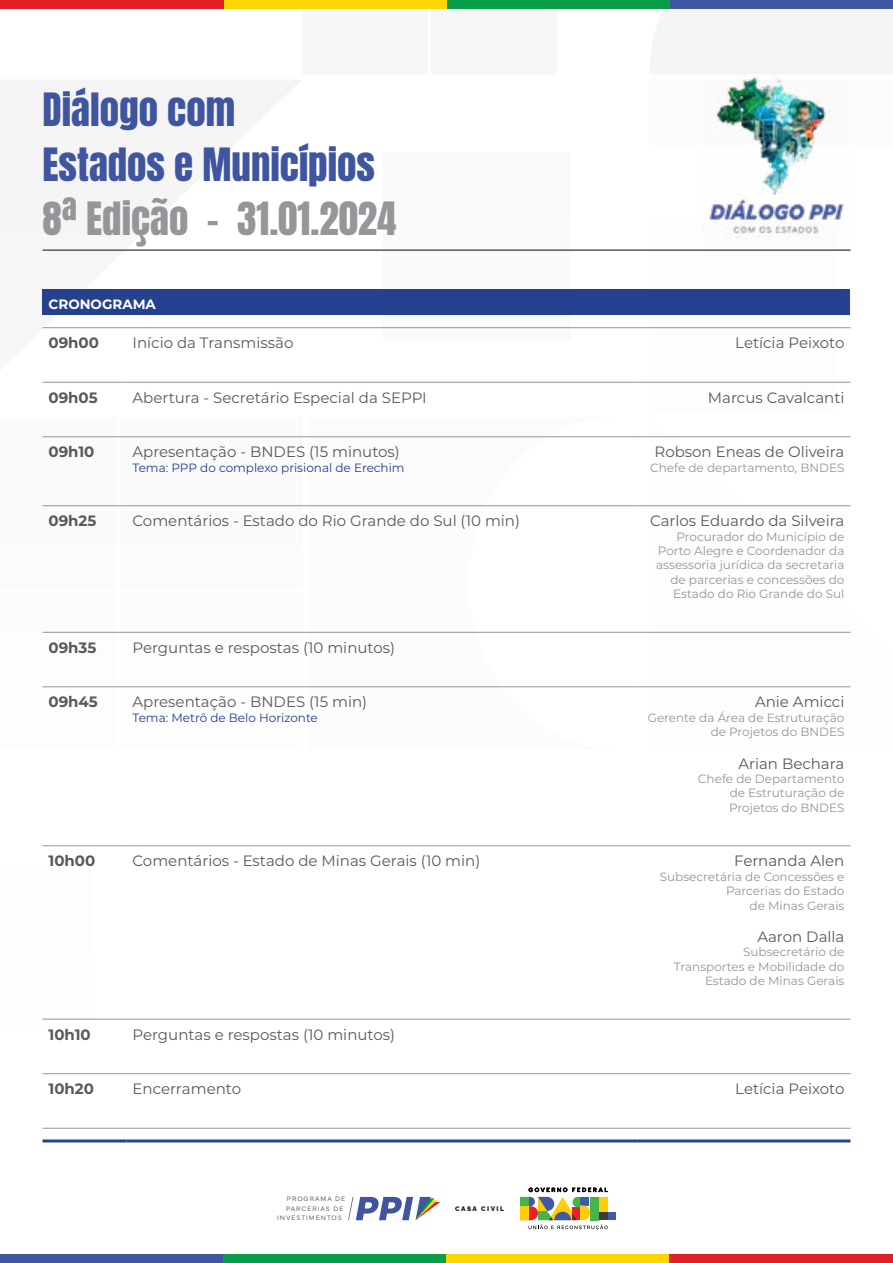
<style>
.page{position:relative;width:893px;height:1263px;background:#fff}
.page>*{position:absolute;margin:0;border:0;box-sizing:border-box;transform-origin:0 0}
.t1{font:39px/54.6px "Anton";color:#3f55a0}
.t2{font:39px "Anton";color:#949699}
.t3{font:15px "Montserrat";color:#58595b}
.t4{font:700 15px "Montserrat";color:#58595b}
.t5{font:700 13.5px "Montserrat";color:#fff}
.t6{font:12px/14.4px "Montserrat";color:#939598;text-align:right}
.t7{font:12px "Montserrat";color:#25408f}
.t8{font:300 6.75px "Mundial";letter-spacing:.15em;color:#59595c}
.t9{font:900 6.6px "Rawline";letter-spacing:.22em;color:#222221}
</style>
<div class="page">
<div style="left:670px;top:0;width:223px;height:9px;background:#4055a0"></div>
<div style="left:446px;top:0;width:224px;height:9px;background:#0a9d49"></div>
<div style="left:223px;top:0;width:223px;height:9px;background:#fdd600"></div>
<div style="left:0;top:0;width:223px;height:9px;background:#e01f26"></div>
<div style="left:0;top:1254px;width:223px;height:9px;background:#4055a0"></div>
<div style="left:223px;top:1254px;width:223px;height:9px;background:#0a9d49"></div>
<div style="left:446px;top:1254px;width:224px;height:9px;background:#fdd600"></div>
<div style="left:670px;top:1254px;width:223px;height:9px;background:#e01f26"></div>
<div style="left:608px;top:1212px;width:8px;height:8px;background:#415aa7"></div>
<svg style="left:520px;top:1187px;width:88px;height:43px"></svg>
<svg style="left:348px;top:1197px;width:92px;height:23px"></svg>
<hr style="left:43px;top:249px;width:807px;height:2px;background:#58595b">
<img style="left:701px;top:62px;width:149px;height:189px">
<div style="left:43px;top:290px;width:807px;height:25px;background:#25408f"></div>
<hr style="left:43px;top:1139px;width:83px;height:3px;background:#25408f">
<hr style="left:126px;top:1139px;width:512px;height:3px;background:#25408f">
<hr style="left:638px;top:1139px;width:212px;height:3px;background:#25408f">
<hr style="left:43px;top:327px;width:83px;height:1px;background:#939598">
<hr style="left:126px;top:327px;width:512px;height:1px;background:#939598">
<hr style="left:638px;top:327px;width:212px;height:1px;background:#939598">
<hr style="left:43px;top:382px;width:83px;height:1px;background:#939598">
<hr style="left:126px;top:382px;width:512px;height:1px;background:#939598">
<hr style="left:638px;top:382px;width:212px;height:1px;background:#939598">
<hr style="left:43px;top:436px;width:83px;height:1px;background:#939598">
<hr style="left:126px;top:436px;width:512px;height:1px;background:#939598">
<hr style="left:638px;top:436px;width:212px;height:1px;background:#939598">
<hr style="left:43px;top:505px;width:83px;height:1px;background:#939598">
<hr style="left:126px;top:505px;width:512px;height:1px;background:#939598">
<hr style="left:638px;top:505px;width:212px;height:1px;background:#939598">
<hr style="left:43px;top:632px;width:83px;height:1px;background:#939598">
<hr style="left:126px;top:632px;width:512px;height:1px;background:#939598">
<hr style="left:638px;top:632px;width:212px;height:1px;background:#939598">
<hr style="left:43px;top:686px;width:83px;height:1px;background:#939598">
<hr style="left:126px;top:686px;width:512px;height:1px;background:#939598">
<hr style="left:638px;top:686px;width:212px;height:1px;background:#939598">
<hr style="left:43px;top:845px;width:83px;height:1px;background:#939598">
<hr style="left:126px;top:845px;width:512px;height:1px;background:#939598">
<hr style="left:638px;top:845px;width:212px;height:1px;background:#939598">
<hr style="left:43px;top:1019px;width:83px;height:1px;background:#939598">
<hr style="left:126px;top:1019px;width:512px;height:1px;background:#939598">
<hr style="left:638px;top:1019px;width:212px;height:1px;background:#939598">
<hr style="left:43px;top:1073px;width:83px;height:1px;background:#939598">
<hr style="left:126px;top:1073px;width:512px;height:1px;background:#939598">
<hr style="left:638px;top:1073px;width:212px;height:1px;background:#939598">
<hr style="left:43px;top:1128px;width:83px;height:1px;background:#939598">
<hr style="left:126px;top:1128px;width:512px;height:1px;background:#939598">
<hr style="left:638px;top:1128px;width:212px;height:1px;background:#939598">
<h1 class="t1" style="left:43px;top:85px;width:334px">Diálogo com<br>Estados e Municípios</h1>
<h1 class="t2" style="left:43px;top:199px;width:355px">8ª Edição - 31.01.2024</h1>
<p class="t5" style="left:49px;top:294px;width:109px">CRONOGRAMA</p>
<p class="t4" style="left:49px;top:332px;width:52px">09h00</p>
<p class="t3" style="left:132px;top:333px;width:163px">Início da Transmissão</p>
<p class="t3" style="left:735px;top:333px;width:111px">Letícia Peixoto</p>
<p class="t4" style="left:49px;top:387px;width:51px">09h05</p>
<p class="t3" style="left:132px;top:387px;width:296px">Abertura - Secretário Especial da SEPPI</p>
<p class="t3" style="left:708px;top:387px;width:138px">Marcus Cavalcanti</p>
<p class="t4" style="left:49px;top:441px;width:47px">09h10</p>
<p class="t3" style="left:132px;top:442px;width:269px">Apresentação - BNDES (15 minutos)</p>
<p class="t7" style="left:132px;top:459px;width:274px">Tema: PPP do complexo prisional de Erechim</p>
<p class="t3" style="left:654px;top:442px;width:191px">Robson Eneas de Oliveira</p>
<p class="t6" style="left:650px;top:460px;width:196px">Chefe de departamento, BNDES</p>
<p class="t4" style="left:49px;top:510px;width:49px">09h25</p>
<p class="t3" style="left:132px;top:511px;width:389px">Comentários - Estado do Rio Grande do Sul (10 min)</p>
<p class="t3" style="left:650px;top:511px;width:196px">Carlos Eduardo da Silveira</p>
<p class="t6" style="left:656px;top:529px;width:190px">Procurador do Município de<br>Porto Alegre e Coordenador da assessoria jurídica da secretaria de parcerias e concessões do<br>Estado do Rio Grande do Sul</p>
<p class="t4" style="left:49px;top:637px;width:49px">09h35</p>
<p class="t3" style="left:132px;top:637px;width:264px">Perguntas e respostas (10 minutos)</p>
<p class="t4" style="left:49px;top:691px;width:51px">09h45</p>
<p class="t3" style="left:132px;top:692px;width:236px">Apresentação - BNDES (15 min)</p>
<p class="t7" style="left:132px;top:709px;width:187px">Tema: Metrô de Belo Horizonte</p>
<p class="t3" style="left:755px;top:692px;width:91px">Anie Amicci</p>
<p class="t6" style="left:648px;top:710px;width:198px">Gerente da Área de Estruturação de Projetos do BNDES</p>
<p class="t3" style="left:738px;top:753px;width:108px">Arian Bechara</p>
<p class="t6" style="left:729px;top:771px;width:117px;text-align:justify;text-indent:-31px">Chefe de Departamento de Estruturação de Projetos do BNDES</p>
<p class="t4" style="left:49px;top:850px;width:48px">10h00</p>
<p class="t3" style="left:132px;top:851px;width:349px">Comentários - Estado de Minas Gerais (10 min)</p>
<p class="t3" style="left:734px;top:851px;width:112px">Fernanda Alen</p>
<p class="t6" style="left:660px;top:869px;width:186px">Subsecretária de Concessões e<br>Parcerias do Estado<br>de Minas Gerais</p>
<p class="t3" style="left:757px;top:926px;width:89px">Aaron Dalla</p>
<p class="t6" style="left:674px;top:944px;width:172px">Subsecretário de<br>Transportes e Mobilidade do<br>Estado de Minas Gerais</p>
<p class="t4" style="left:49px;top:1023px;width:44px">10h10</p>
<p class="t3" style="left:132px;top:1024px;width:264px">Perguntas e respostas (10 minutos)</p>
<p class="t4" style="left:49px;top:1078px;width:47px">10h20</p>
<p class="t3" style="left:132px;top:1078px;width:110px">Encerramento</p>
<p class="t3" style="left:735px;top:1078px;width:111px">Letícia Peixoto</p>
<p class="t8" style="left:287px;top:1194px;width:60px">PROGRAMA DE</p>
<p class="t8" style="left:286px;top:1203px;width:59px">PARCERIAS DE</p>
<p class="t8" style="left:277px;top:1213px;width:66px">INVESTIMENTOS</p>
<p class="t9" style="left:455px;top:1203px;width:50px">CASA CIVIL</p>
</div>
